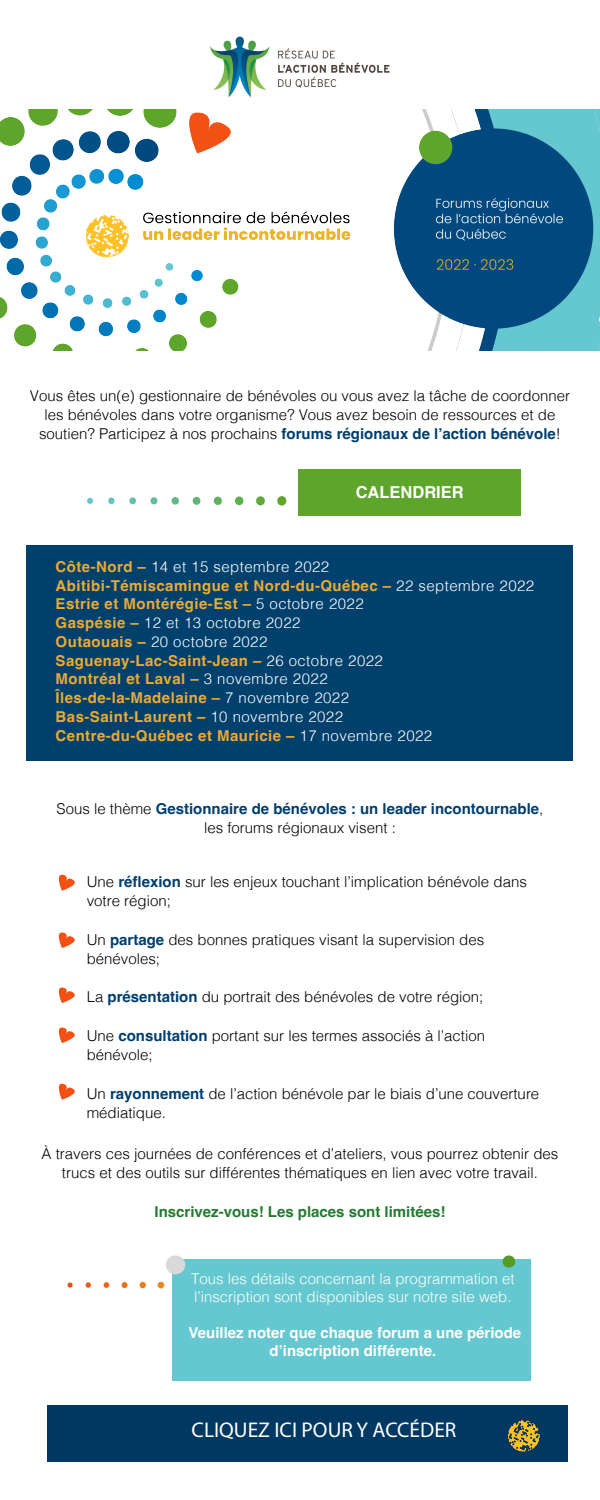
<style>
.page{position:relative;width:600px;height:1500px;background:#fff}
.page>*{position:absolute;margin:0;border:0;box-sizing:border-box;transform-origin:0 0}
.t1{font:21.38px "Myriad Pro";color:#fff}
.t2{font:700 16.5px "Helvetica";color:#fff}
.t3{font:300 15px/19.3px "Helvetica";color:#000}
.t4{font:700 15px "Helvetica";letter-spacing:.03em;color:#ecab34}
.t5{font:300 15px/18px "Helvetica";color:#fff}
.t6{font:700 15px/19.3px "Helvetica";color:#003e6f;text-align:center}
.t7{font:300 15px "Helvetica";letter-spacing:.03em;color:#fff}
.t8{font:700 15px/18px "Helvetica";color:#fff;text-align:center}
.t9{font:700 15px "Helvetica";color:#247a31}
.s1{font-weight:700;color:#003e6f}
.s2{font-weight:700;color:#ecab34}
.s3{font-weight:300;color:#fff}
.s4{font-weight:300;color:#000}
</style>
<div class="page">
<img style="left:67px;top:1270px;width:105px;height:19px">
<img style="left:87px;top:493px;width:212px;height:14px">
<div style="left:299px;top:470px;width:222px;height:46px;background:#5ea62b"></div>
<img style="left:58px;top:874px;width:17px;height:17px">
<img style="left:58px;top:932px;width:17px;height:16px">
<img style="left:58px;top:987px;width:17px;height:16px">
<img style="left:58px;top:1027px;width:17px;height:16px">
<img style="left:58px;top:1083px;width:17px;height:17px">
<div style="left:172px;top:1259px;width:358px;height:122px;background:#65c8d0"></div>
<div style="left:47px;top:1405px;width:521px;height:57px;background:#003861"></div>
<img style="left:507px;top:1420px;width:33px;height:31px">
<img style="left:0;top:109px;width:600px;height:241px">
<div style="left:166px;top:1255px;width:19px;height:19px;background:#d9d9d9;border-radius:50%"></div>
<div style="left:503px;top:1255px;width:12px;height:13px;background:#549c26;border-radius:50%"></div>
<div style="left:27px;top:545px;width:546px;height:216px;background:#00406c"></div>
<img style="left:210px;top:36px;width:180px;height:61px">
<p class="t3" style="left:30px;top:385px;width:542px;text-align:center">Vous êtes un(e) gestionnaire de bénévoles ou vous avez la tâche de coordonner les bénévoles dans votre organisme? Vous avez besoin de ressources et de soutien? Participez à nos prochains <span class="s1">forums régionaux de l’action bénévole</span>!</p>
<p class="t2" style="left:356px;top:482px;width:110px">CALENDRIER</p>
<p class="t7" style="left:56px;top:554px;width:275px"><span class="s2">Côte-Nord –</span> 14 et 15 septembre 2022</p>
<p class="t4" style="left:56px;top:576px;width:480px">Abitibi-Témiscamingue et Nord-du-Québec – <span class="s3">22 septembre 2022</span></p>
<p class="t4" style="left:56px;top:595px;width:310px">Estrie et Montérégie-Est – <span class="s3">5 octobre 2022</span></p>
<p class="t7" style="left:56px;top:610px;width:246px"><span class="s2">Gaspésie –</span> 12 et 13 octobre 2022</p>
<p class="t7" style="left:56px;top:629px;width:213px"><span class="s2">Outaouais –</span> 20 octobre 2022</p>
<p class="t4" style="left:56px;top:651px;width:329px">Saguenay-Lac-Saint-Jean – <span class="s3">26 octobre 2022</span></p>
<p class="t4" style="left:56px;top:670px;width:274px">Montréal et Laval – <span class="s3">3 novembre 2022</span></p>
<p class="t4" style="left:56px;top:689px;width:295px">Îles-de-la-Madelaine – <span class="s3">7 novembre 2022</span></p>
<p class="t4" style="left:56px;top:708px;width:289px">Bas-Saint-Laurent – <span class="s3">10 novembre 2022</span></p>
<p class="t4" style="left:56px;top:726px;width:378px">Centre-du-Québec et Mauricie – <span class="s3">17 novembre 2022</span></p>
<p class="t6" style="left:57px;top:801px;width:488px"><span class="s4">Sous le thème</span> Gestionnaire de bénévoles : un leader incontournable<span class="s4">, les forums régionaux visent :</span></p>
<p class="t3" style="left:87px;top:871px;width:442px">Une <span class="s1">réflexion</span> sur les enjeux touchant l’implication bénévole dans votre région;</p>
<p class="t3" style="left:87px;top:928px;width:399px">Un <span class="s1">partage</span> des bonnes pratiques visant la supervision des bénévoles;</p>
<p class="t3" style="left:87px;top:986px;width:398px">La <span class="s1">présentation</span> du portrait des bénévoles de votre région;</p>
<p class="t3" style="left:87px;top:1025px;width:400px">Une <span class="s1">consultation</span> portant sur les termes associés à l’action bénévole;</p>
<p class="t3" style="left:87px;top:1083px;width:454px">Un <span class="s1">rayonnement</span> de l’action bénévole par le biais d’une couverture médiatique.</p>
<p class="t3" style="left:42px;top:1143px;width:518px;text-align:center">À travers ces journées de conférences et d’ateliers, vous pourrez obtenir des trucs et des outils sur différentes thématiques en lien avec votre travail.</p>
<p class="t9" style="left:155px;top:1202px;width:292px">Inscrivez-vous! Les places sont limitées!</p>
<p class="t5" style="left:191px;top:1269px;width:325px">Tous les détails concernant la programmation et l’inscription sont disponibles sur notre site web.</p>
<p class="t8" style="left:189px;top:1326px;width:334px">Veuillez noter que chaque forum a une période d’inscription différente.</p>
<p class="t1" style="left:192px;top:1417px;width:266px">CLIQUEZ ICI POUR Y ACCÉDER</p>
</div>
